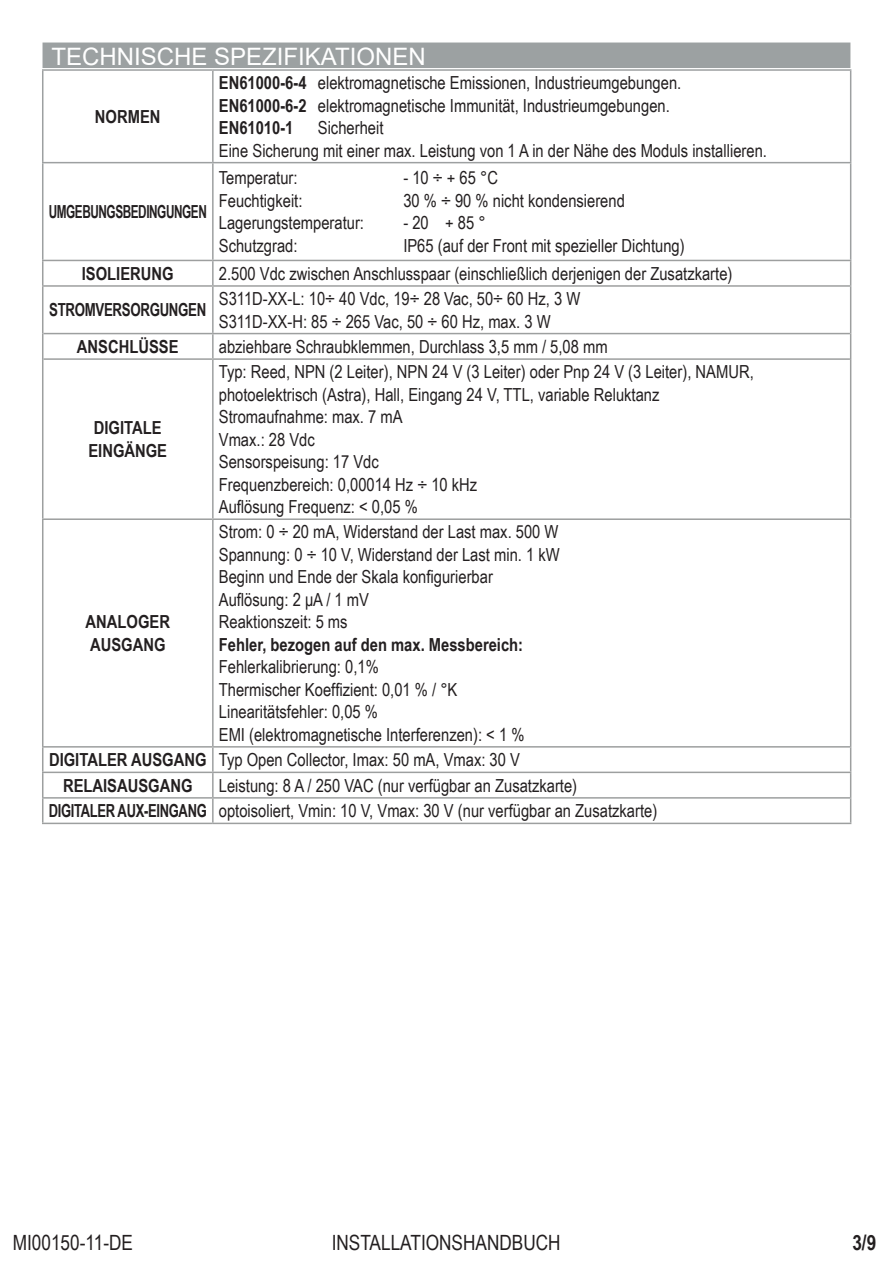
<style>
.page{position:relative;width:893px;height:1263px;background:#fff}
.page>*{position:absolute;margin:0;border:0;box-sizing:border-box;transform-origin:0 0}
.t1{font:24px "Arial";color:#fff}
.t2{font:21px "Arial Narrow";color:#231f20}
.t3{font:700 21px "Arial Narrow";color:#231f20}
.t4{font:18px/22.5px "Arial Narrow";color:#231f20}
.t5{font:700 18px/22.5px "Arial Narrow";color:#231f20;text-align:center}
.t6{font:700 18px "Arial Narrow";letter-spacing:-.03em;color:#231f20;scale:.8 1}
.t7{font:700 18px "Arial Narrow";letter-spacing:-.02em;color:#231f20;scale:.9 1}
.s1{font-weight:700}
</style>
<div class="page">
<div style="left:43px;top:43px;width:807px;height:25px;background:#9ca1a2"></div>
<hr style="left:42px;top:69px;width:171px;height:2px;background:#9da0a1">
<hr style="left:42px;top:71px;width:1px;height:91px;background:#9da0a1">
<hr style="left:42px;top:163px;width:1px;height:97px;background:#9da0a1">
<hr style="left:42px;top:162px;width:171px;height:1px;background:#9da0a1">
<hr style="left:213px;top:162px;width:638px;height:1px;background:#9da0a1">
<hr style="left:213px;top:69px;width:638px;height:2px;background:#9da0a1">
<hr style="left:212px;top:71px;width:2px;height:91px;background:#9da0a1">
<hr style="left:850px;top:71px;width:1px;height:91px;background:#9da0a1">
<hr style="left:212px;top:163px;width:2px;height:97px;background:#9da0a1">
<hr style="left:850px;top:163px;width:1px;height:97px;background:#9da0a1">
<hr style="left:212px;top:261px;width:2px;height:24px;background:#9da0a1">
<hr style="left:212px;top:287px;width:2px;height:46px;background:#9da0a1">
<hr style="left:212px;top:334px;width:2px;height:24px;background:#9da0a1">
<hr style="left:212px;top:360px;width:2px;height:158px;background:#9da0a1">
<hr style="left:212px;top:520px;width:2px;height:226px;background:#9da0a1">
<hr style="left:212px;top:748px;width:2px;height:24px;background:#9da0a1">
<hr style="left:212px;top:773px;width:2px;height:24px;background:#9da0a1">
<hr style="left:212px;top:799px;width:2px;height:24px;background:#9da0a1">
<hr style="left:42px;top:287px;width:1px;height:47px;background:#9d9f9f">
<hr style="left:850px;top:287px;width:1px;height:47px;background:#9d9f9f">
<svg style="left:42px;top:334px;width:1px;height:25px"></svg>
<svg style="left:850px;top:334px;width:1px;height:25px"></svg>
<hr style="left:42px;top:359px;width:1px;height:159px;background:#9d9f9f">
<hr style="left:850px;top:359px;width:1px;height:159px;background:#9d9f9f">
<hr style="left:43px;top:333px;width:170px;height:1px;background:#9d9f9f">
<hr style="left:213px;top:333px;width:637px;height:1px;background:#9d9f9f">
<hr style="left:43px;top:358px;width:170px;height:2px;background:#9d9f9f">
<hr style="left:213px;top:358px;width:637px;height:2px;background:#9d9f9f">
<hr style="left:42px;top:260px;width:171px;height:1px;background:#9d9f9f">
<svg style="left:42px;top:261px;width:1px;height:24px"></svg>
<hr style="left:213px;top:260px;width:638px;height:1px;background:#9d9f9f">
<svg style="left:850px;top:261px;width:1px;height:24px"></svg>
<hr style="left:42px;top:285px;width:171px;height:2px;background:#9d9f9f">
<hr style="left:213px;top:285px;width:638px;height:2px;background:#9d9f9f">
<hr style="left:42px;top:518px;width:171px;height:2px;background:#9d9f9f">
<hr style="left:42px;top:520px;width:1px;height:226px;background:#9d9f9f">
<hr style="left:213px;top:518px;width:638px;height:2px;background:#9d9f9f">
<hr style="left:850px;top:520px;width:1px;height:226px;background:#9d9f9f">
<hr style="left:42px;top:746px;width:171px;height:2px;background:#9d9f9f">
<hr style="left:213px;top:746px;width:638px;height:2px;background:#9d9f9f">
<hr style="left:42px;top:772px;width:171px;height:1px;background:#9d9f9f">
<hr style="left:213px;top:772px;width:638px;height:1px;background:#9d9f9f">
<hr style="left:42px;top:797px;width:171px;height:2px;background:#9d9f9f">
<svg style="left:42px;top:748px;width:1px;height:75px"></svg>
<hr style="left:213px;top:797px;width:638px;height:2px;background:#9d9f9f">
<svg style="left:850px;top:748px;width:1px;height:75px"></svg>
<hr style="left:42px;top:823px;width:171px;height:1px;background:#9d9f9f">
<hr style="left:213px;top:823px;width:638px;height:1px;background:#9d9f9f">
<h1 class="t1" style="left:52px;top:40px;width:376px">TECHNISCHE SPEZIFIKATIONEN</h1>
<p class="t5" style="left:95px;top:104px;width:67px">NORMEN</p>
<p class="t6" style="left:49px;top:198px;width:199px">UMGEBUNGSBEDINGUNGEN</p>
<p class="t4" style="left:219px;top:71px;width:464px"><span class="s1">EN61000-6-4</span> elektromagnetische Emissionen, Industrieumgebungen.<br><span class="s1">EN61000-6-2</span> elektromagnetische Immunität, Industrieumgebungen.<br><span class="s1">EN61010-1</span></p>
<p class="t4" style="left:219px;top:116px;width:550px;text-indent:99px">Sicherheit<br>Eine Sicherung mit einer max. Leistung von 1 A in der Nähe des Moduls installieren.</p>
<p class="t4" style="left:219px;top:166px;width:80px">Temperatur:</p>
<p class="t4" style="left:403px;top:166px;width:96px">- 10 ÷ + 65 °C</p>
<p class="t4" style="left:219px;top:189px;width:85px">Feuchtigkeit:</p>
<p class="t4" style="left:403px;top:189px;width:223px">30 % ÷ 90 % nicht kondensierend</p>
<p class="t4" style="left:219px;top:211px;width:147px">Lagerungstemperatur:</p>
<p class="t4" style="left:403px;top:211px;width:84px">- 20 + 85 °</p>
<p class="t4" style="left:219px;top:234px;width:80px">Schutzgrad:</p>
<p class="t4" style="left:403px;top:234px;width:283px">IP65 (auf der Front mit spezieller Dichtung)</p>
<p class="t5" style="left:82px;top:261px;width:93px">ISOLIERUNG</p>
<p class="t4" style="left:219px;top:261px;width:515px">2.500 Vdc zwischen Anschlusspaar (einschließlich derjenigen der Zusatzkarte)</p>
<p class="t7" style="left:49px;top:296px;width:176px">STROMVERSORGUNGEN</p>
<p class="t4" style="left:219px;top:287px;width:363px">S311D-XX-L: 10÷ 40 Vdc, 19÷ 28 Vac, 50÷ 60 Hz, 3 W<br>S311D-XX-H: 85 ÷ 265 Vac, 50 ÷ 60 Hz, max. 3 W</p>
<p class="t5" style="left:77px;top:334px;width:103px">ANSCHLÜSSE</p>
<p class="t4" style="left:219px;top:335px;width:390px">abziehbare Schraubklemmen, Durchlass 3,5 mm / 5,08 mm</p>
<p class="t5" style="left:88px;top:416px;width:80px">DIGITALE<br>EINGÄNGE</p>
<p class="t4" style="left:219px;top:360px;width:536px">Typ: Reed, NPN (2 Leiter), NPN 24 V (3 Leiter) oder Pnp 24 V (3 Leiter), NAMUR, photoelektrisch (Astra), Hall, Eingang 24 V, TTL, variable Reluktanz Stromaufnahme: max. 7 mA<br>Vmax.: 28 Vdc<br>Sensorspeisung: 17 Vdc<br>Frequenzbereich: 0,00014 Hz ÷ 10 kHz<br>Auflösung Frequenz: &lt; 0,05 %</p>
<p class="t4" style="left:219px;top:520px;width:342px">Strom: 0 ÷ 20 mA, Widerstand der Last max. 500 W Spannung: 0 ÷ 10 V, Widerstand der Last min. 1 kW Beginn und Ende der Skala konfigurierbar Auflösung: 2 μA / 1 mV<br>Reaktionszeit: 5 ms</p>
<p class="t5" style="left:219px;top:632px;width:306px">Fehler, bezogen auf den max. Messbereich:</p>
<p class="t4" style="left:219px;top:655px;width:307px">Fehlerkalibrierung: 0,1%<br>Thermischer Koeffizient: 0,01 % / °K Linearitätsfehler: 0,05 %<br>EMI (elektromagnetische Interferenzen): &lt; 1 %</p>
<p class="t4" style="left:63px;top:746px;width:458px;line-height:25.5px;text-indent:-14px"><span class="s1">DIGITALER AUSGANG</span> Typ Open Collector, Imax: 50 mA, Vmax: 30 V<br><span class="s1">RELAISAUSGANG</span></p>
<p class="t5" style="left:86px;top:610px;width:86px;text-align:left">ANALOGER<br>AUSGANG</p>
<p class="t4" style="left:49px;top:772px;width:610px;line-height:25.5px;text-indent:170px">Leistung: 8 A / 250 VAC (nur verfügbar an Zusatzkarte)<br><span class="s1">DIGITALER AUX-EINGANG</span> optoisoliert, Vmin: 10 V, Vmax: 30 V (nur verfügbar an Zusatzkarte)</p>
<p class="t2" style="left:13px;top:1227px;width:122px">MI00150-11-DE</p>
<p class="t2" style="left:332px;top:1227px;width:231px">INSTALLATIONSHANDBUCH</p>
<p class="t3" style="left:852px;top:1227px;width:25px">3/9</p>
</div>
